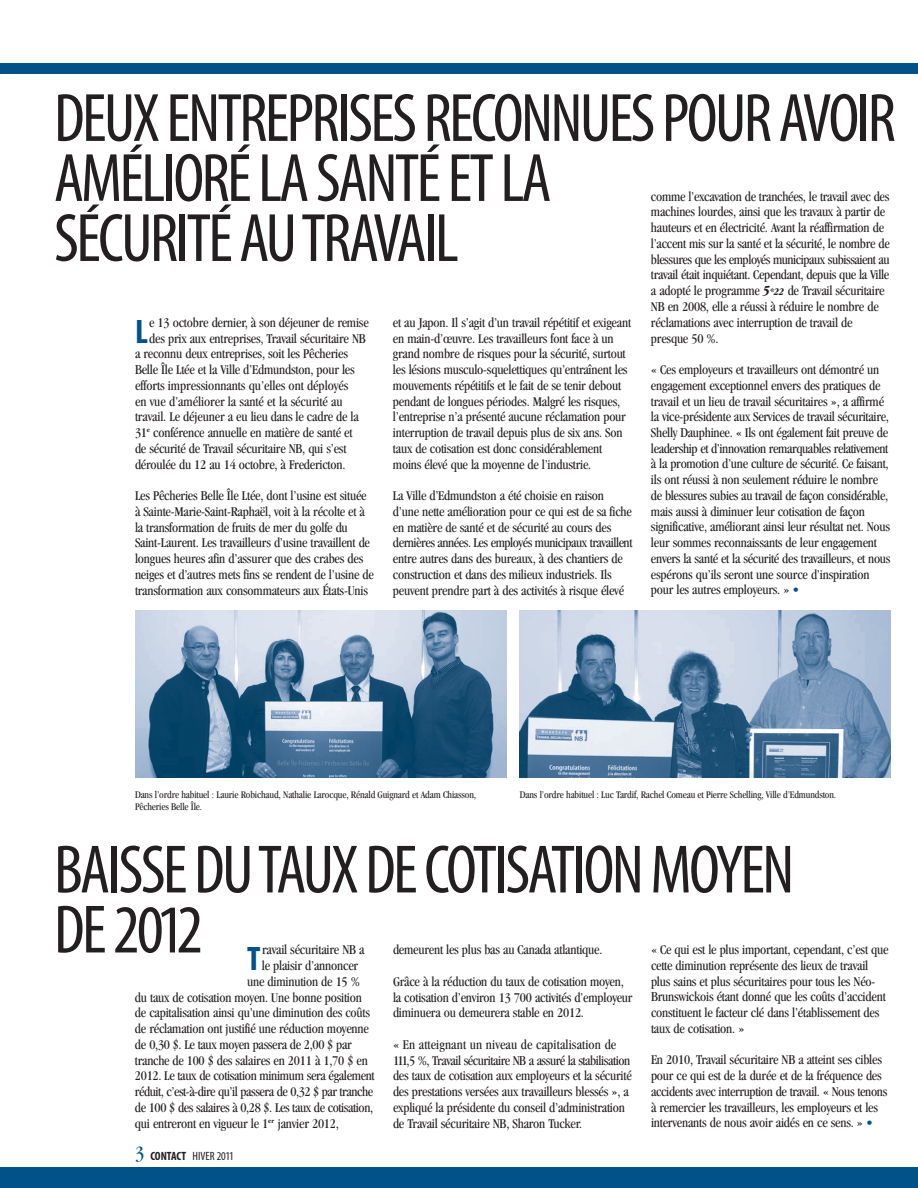
<style>
.page{position:relative;width:918px;height:1188px;background:#fff}
.page>*{position:absolute;margin:0;border:0;box-sizing:border-box;transform-origin:0 0}
.t1{font:condensed 69px/60px "Myriad Pro";letter-spacing:-.04em;color:#231f20}
.t2{font:700 condensed 34.05px "Myriad Pro";color:#005288}
.t3{font:condensed 13.8px/15.8px "Garamond";letter-spacing:-.015em;color:#231f20}
.t4{font:condensed 12px "Myriad Pro";color:#231f20}
.t5{font:condensed 10.5px/12px "Garamond";letter-spacing:-.015em;color:#231f20}
.s1{font-weight:700;font-style:italic;font-size:14.25px}
.s2{font-weight:700;font-style:italic;font-size:10.5px}
.s3{color:#005288}
.s4{font-family:"Garamond";font-size:21px;color:#005288}
.s5{font-weight:700}
</style>
<div class="page">
<div style="left:0;top:64px;width:918px;height:10px;background:#005288"></div>
<div style="left:0;top:1168px;width:918px;height:20px;background:#005288"></div>
<img style="left:135px;top:610px;width:371px;height:167px">
<img style="left:520px;top:610px;width:371px;height:167px">
<h1 class="t1" style="left:54px;top:87px;width:843px">DEUX ENTREPRISES RECONNUES POUR AVOIR<br>AMÉLIORÉ LA SANTÉ ET LA<br>SÉCURITÉ AU TRAVAIL</h1>
<p class="t3" style="left:651px;top:190px;width:240px">comme l’excavation de tranchées, le travail avec des machines lourdes, ainsi que les travaux à partir de hauteurs et en électricité. Avant la réaffirmation de l’accent mis sur la santé et la sécurité, le nombre de blessures que les employés municipaux subissaient au travail était inquiétant. Cependant, depuis que la Ville a adopté le programme <span class="s1">5</span><span class="s2">*22</span> de Travail sécuritaire NB en 2008, elle a réussi à réduire le nombre de réclamations avec interruption de travail de presque 50 %.</p>
<p class="t3" style="left:651px;top:363px;width:241px">« Ces employeurs et travailleurs ont démontré un engagement exceptionnel envers des pratiques de travail et un lieu de travail sécuritaires », a affirmé la vice-présidente aux Services de travail sécuritaire, Shelly Dauphinee. « Ils ont également fait preuve de leadership et d’innovation remarquables relativement à la promotion d’une culture de sécurité. Ce faisant, ils ont réussi à non seulement réduire le nombre de blessures subies au travail de façon considérable, mais aussi à diminuer leur cotisation de façon significative, améliorant ainsi leur résultat net. Nous leur sommes reconnaissants de leur engagement envers la santé et la sécurité des travailleurs, et nous espérons qu’ils seront une source d’inspiration pour les autres employeurs. » <span class="s3">•</span></p>
<h2 class="t2" style="left:135px;top:311px;width:14px">L</h2>
<p class="t3" style="left:149px;top:316px;width:221px">e 13 octobre dernier, à son déjeuner de remise</p>
<p class="t3" style="left:393px;top:316px;width:240px">et au Japon. Il s’agit d’un travail répétitif et exigeant en main-d’œuvre. Les travailleurs font face à un grand nombre de risques pour la sécurité, surtout les lésions musculo-squelettiques qu’entraînent les mouvements répétitifs et le fait de se tenir debout pendant de longues périodes. Malgré les risques, l’entreprise n’a présenté aucune réclamation pour interruption de travail depuis plus de six ans. Son taux de cotisation est donc considérablement moins élevé que la moyenne de l’industrie.</p>
<p class="t3" style="left:393px;top:489px;width:241px">La Ville d’Edmundston a été choisie en raison d’une nette amélioration pour ce qui est de sa fiche en matière de santé et de sécurité au cours des dernières années. Les employés municipaux travaillent entre autres dans des bureaux, à des chantiers de construction et dans des milieux industriels. Ils peuvent prendre part à des activités à risque élevé</p>
<p class="t3" style="left:149px;top:332px;width:218px">des prix aux entreprises, Travail sécuritaire NB</p>
<p class="t3" style="left:135px;top:347px;width:214px">a reconnu deux entreprises, soit les Pêcheries</p>
<p class="t3" style="left:135px;top:363px;width:221px">Belle Île Ltée et la Ville d’Edmundston, pour les</p>
<p class="t3" style="left:135px;top:379px;width:215px">efforts impressionnants qu’elles ont déployés</p>
<p class="t3" style="left:135px;top:395px;width:209px">en vue d’améliorer la santé et la sécurité au</p>
<p class="t3" style="left:135px;top:410px;width:225px">travail. Le déjeuner a eu lieu dans le cadre de la</p>
<p class="t3" style="left:135px;top:426px;width:219px">31<sup>e</sup> conférence annuelle en matière de santé et</p>
<p class="t3" style="left:135px;top:442px;width:213px">de sécurité de Travail sécuritaire NB, qui s’est</p>
<p class="t3" style="left:135px;top:458px;width:212px">déroulée du 12 au 14 octobre, à Fredericton.</p>
<p class="t3" style="left:135px;top:489px;width:240px">Les Pêcheries Belle Île Ltée, dont l’usine est située à Sainte-Marie-Saint-Raphaël, voit à la récolte et à la transformation de fruits de mer du golfe du Saint-Laurent. Les travailleurs d’usine travaillent de longues heures afin d’assurer que des crabes des neiges et d’autres mets fins se rendent de l’usine de transformation aux consommateurs aux États-Unis</p>
<p class="t5" style="left:135px;top:790px;width:343px">Dans l’ordre habituel : Laurie Robichaud, Nathalie Larocque, Rénald Guignard et Adam Chiasson,<br>Pêcheries Belle Île.</p>
<p class="t5" style="left:520px;top:790px;width:318px">Dans l’ordre habituel : Luc Tardif, Rachel Comeau et Pierre Schelling, Ville d’Edmundston.</p>
<h1 class="t1" style="left:54px;top:839px;width:742px">BAISSE DU TAUX DE COTISATION MOYEN<br>DE 2012</h1>
<p class="t3" style="left:651px;top:943px;width:239px">« Ce qui est le plus important, cependant, c’est que cette diminution représente des lieux de travail plus sains et plus sécuritaires pour tous les Néo-Brunswickois étant donné que les coûts d’accident constituent le facteur clé dans l’établissement des taux de cotisation. »</p>
<p class="t3" style="left:651px;top:1053px;width:238px">En 2010, Travail sécuritaire NB a atteint ses cibles pour ce qui est de la durée et de la fréquence des accidents avec interruption de travail. « Nous tenons à remercier les travailleurs, les employeurs et les intervenants de nous avoir aidés en ce sens. » <span class="s3">•</span></p>
<p class="t3" style="left:393px;top:943px;width:211px">demeurent les plus bas au Canada atlantique.</p>
<p class="t3" style="left:393px;top:975px;width:241px">Grâce à la réduction du taux de cotisation moyen, la cotisation d’environ 13 700 activités d’employeur diminuera ou demeurera stable en 2012.</p>
<p class="t3" style="left:393px;top:1038px;width:240px">« En atteignant un niveau de capitalisation de 111,5 %, Travail sécuritaire NB a assuré la stabilisation des taux de cotisation aux employeurs et la sécurité des prestations versées aux travailleurs blessés », a expliqué la présidente du conseil d’administration de Travail sécuritaire NB, Sharon Tucker.</p>
<h2 class="t2" style="left:247px;top:938px;width:15px">T</h2>
<p class="t3" style="left:262px;top:943px;width:104px">ravail sécuritaire NB a</p>
<p class="t3" style="left:262px;top:959px;width:98px">le plaisir d’annoncer</p>
<p class="t3" style="left:247px;top:975px;width:114px">une diminution de 15 %</p>
<p class="t3" style="left:135px;top:990px;width:228px">du taux de cotisation moyen. Une bonne position</p>
<p class="t3" style="left:135px;top:1006px;width:237px">de capitalisation ainsi qu’une diminution des coûts</p>
<p class="t3" style="left:135px;top:1022px;width:235px">de réclamation ont justifié une réduction moyenne</p>
<p class="t3" style="left:135px;top:1038px;width:218px">de 0,30 $. Le taux moyen passera de 2,00 $ par</p>
<p class="t3" style="left:135px;top:1053px;width:234px">tranche de 100 $ des salaires en 2011 à 1,70 $ en</p>
<p class="t3" style="left:135px;top:1069px;width:241px">2012. Le taux de cotisation minimum sera également</p>
<p class="t3" style="left:135px;top:1085px;width:240px">réduit, c’est-à-dire qu’il passera de 0,32 $ par tranche</p>
<p class="t3" style="left:135px;top:1101px;width:240px">de 100 $ des salaires à 0,28 $. Les taux de cotisation,</p>
<p class="t3" style="left:135px;top:1116px;width:206px">qui entreront en vigueur le 1<sup>er</sup> janvier 2012,</p>
<p class="t4" style="left:135px;top:1149px;width:100px"><span class="s4">3</span> <span class="s5">CONTACT</span> HIVER 2011</p>
</div>
